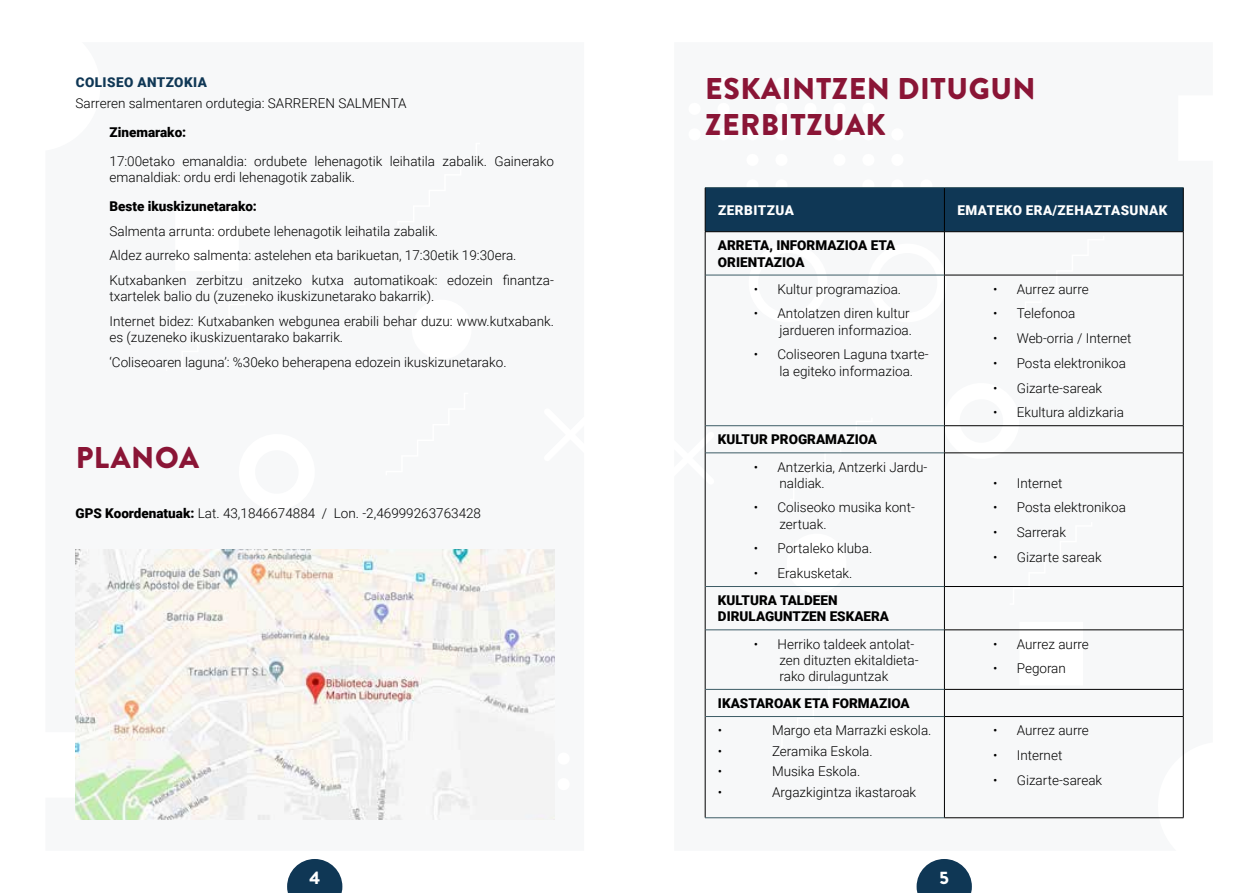
<style>
.page{position:relative;width:1259px;height:893px;background:#fff}
.page>*{position:absolute;margin:0;border:0;box-sizing:border-box;transform-origin:0 0}
.t1{font:900 30px/36px "Brandon Grotesque";letter-spacing:.02em;color:#8a1536}
.t2{font:900 18px "Brandon Grotesque";color:#fff}
.t3{font:300 13.5px/16.2px "Roboto";color:#000}
.t4{font:900 13.5px/16.2px "Roboto";color:#000}
.t5{font:900 13.5px "Roboto";letter-spacing:.035em;color:#fff}
.t6{font:900 13.5px "Roboto";letter-spacing:.035em;color:#0f3755}
.s1{font-weight:900}
</style>
<div class="page">
<svg style="left:916px;top:859px;width:56px;height:34px"></svg>
<svg style="left:704px;top:187px;width:480px;height:632px"></svg>
<svg style="left:287px;top:859px;width:55px;height:34px"></svg>
<img style="left:75px;top:550px;width:479px;height:270px">
<div style="left:706px;top:188px;width:477px;height:43px;background:#0f3755"></div>
<hr style="left:944px;top:188px;width:1px;height:44px;background:#000">
<hr style="left:944px;top:232px;width:1px;height:43px;background:#000">
<hr style="left:944px;top:275px;width:1px;height:150px;background:#000">
<svg style="left:944px;top:426px;width:1px;height:27px"></svg>
<hr style="left:944px;top:453px;width:1px;height:133px;background:#000">
<hr style="left:944px;top:587px;width:1px;height:43px;background:#000">
<hr style="left:944px;top:630px;width:1px;height:59px;background:#000">
<svg style="left:944px;top:690px;width:1px;height:26px"></svg>
<hr style="left:944px;top:717px;width:1px;height:101px;background:#000">
<hr style="left:705px;top:188px;width:1px;height:44px;background:#000">
<hr style="left:1183px;top:188px;width:1px;height:44px;background:#000">
<hr style="left:705px;top:232px;width:1px;height:43px;background:#000">
<hr style="left:1183px;top:232px;width:1px;height:43px;background:#000">
<hr style="left:705px;top:275px;width:1px;height:151px;background:#000">
<hr style="left:1183px;top:275px;width:1px;height:150px;background:#000">
<svg style="left:705px;top:426px;width:1px;height:27px"></svg>
<svg style="left:1183px;top:426px;width:1px;height:27px"></svg>
<hr style="left:705px;top:453px;width:1px;height:133px;background:#000">
<hr style="left:1183px;top:453px;width:1px;height:133px;background:#000">
<hr style="left:705px;top:586px;width:1px;height:44px;background:#000">
<hr style="left:1183px;top:587px;width:1px;height:43px;background:#000">
<hr style="left:705px;top:630px;width:1px;height:59px;background:#000">
<hr style="left:1183px;top:630px;width:1px;height:59px;background:#000">
<svg style="left:705px;top:690px;width:1px;height:26px"></svg>
<svg style="left:1183px;top:690px;width:1px;height:26px"></svg>
<hr style="left:705px;top:716px;width:1px;height:102px;background:#000">
<hr style="left:1183px;top:717px;width:1px;height:101px;background:#000">
<hr style="left:705px;top:231px;width:239px;height:1px;background:#000">
<hr style="left:944px;top:231px;width:239px;height:1px;background:#000">
<hr style="left:944px;top:275px;width:239px;height:1px;background:#000">
<hr style="left:944px;top:425px;width:239px;height:1px;background:#000">
<hr style="left:944px;top:453px;width:239px;height:1px;background:#000">
<hr style="left:944px;top:586px;width:239px;height:1px;background:#000">
<hr style="left:944px;top:630px;width:239px;height:1px;background:#000">
<hr style="left:944px;top:689px;width:239px;height:1px;background:#000">
<hr style="left:944px;top:716px;width:239px;height:1px;background:#000">
<hr style="left:944px;top:817px;width:239px;height:1px;background:#000">
<hr style="left:705px;top:187px;width:239px;height:1px;background:#3d5c66">
<hr style="left:944px;top:187px;width:239px;height:1px;background:#3d5c66">
<hr style="left:705px;top:275px;width:239px;height:1px;background:#3d5c66">
<hr style="left:705px;top:425px;width:239px;height:1px;background:#3d5c66">
<hr style="left:705px;top:453px;width:239px;height:1px;background:#3d5c66">
<hr style="left:705px;top:586px;width:239px;height:1px;background:#3d5c66">
<hr style="left:705px;top:630px;width:239px;height:1px;background:#3d5c66">
<hr style="left:705px;top:689px;width:239px;height:1px;background:#3d5c66">
<hr style="left:705px;top:716px;width:239px;height:1px;background:#3d5c66">
<hr style="left:705px;top:817px;width:239px;height:1px;background:#3d5c66">
<p class="t6" style="left:76px;top:73px;width:133px">COLISEO ANTZOKIA</p>
<p class="t3" style="left:75px;top:94px;width:333px">Sarreren salmentaren ordutegia: SARREREN SALMENTA</p>
<p class="t4" style="left:109px;top:123px;width:78px">Zinemarako:</p>
<p class="t3" style="left:109px;top:152px;width:446px">17:00etako emanaldia: ordubete lehenagotik leihatila zabalik. Gainerako emanaldiak: ordu erdi lehenagotik zabalik.</p>
<p class="t4" style="left:109px;top:197px;width:149px">Beste ikuskizunetarako:</p>
<p class="t3" style="left:109px;top:218px;width:446px;line-height:24.8px">Salmenta arrunta: ordubete lehenagotik leihatila zabalik.<br>Aldez aurreko salmenta: astelehen eta barikuetan, 17:30etik 19:30era.<br>Kutxabanken zerbitzu anitzeko kutxa automatikoak: edozein finantza-</p>
<p class="t3" style="left:109px;top:284px;width:446px;line-height:24.8px">txartelek balio du (zuzeneko ikuskizunetarako bakarrik).<br>Internet bidez: Kutxabanken webgunea erabili behar duzu: www.kutxabank.</p>
<p class="t3" style="left:109px;top:324px;width:398px;line-height:24.8px">es (zuzeneko ikuskizuentarako bakarrik.<br>‘Coliseoaren laguna’: %30eko beherapena edozein ikuskizunetarako.</p>
<h1 class="t1" style="left:76px;top:440px;width:125px">PLANOA</h1>
<p class="t3" style="left:75px;top:504px;width:407px"><span class="s1">GPS Koordenatuak:</span> Lat. 43,1846674884 / Lon. -2,46999263763428</p>
<h1 class="t1" style="left:705px;top:71px;width:332px">ESKAINTZEN DITUGUN<br>ZERBITZUAK</h1>
<p class="t5" style="left:718px;top:200px;width:77px">ZERBITZUA</p>
<p class="t5" style="left:957px;top:200px;width:211px">EMATEKO ERA/ZEHAZTASUNAK</p>
<p class="t4" style="left:718px;top:237px;width:179px">ARRETA, INFORMAZIOA ETA<br>ORIENTAZIOA</p>
<p class="t3" style="left:754px;top:280px;width:149px">• Kultur programazioa.</p>
<p class="t3" style="left:754px;top:305px;width:160px;text-align:right">• Antolatzen diren kultur jardueren informazioa.</p>
<p class="t3" style="left:779px;top:346px;width:151px;text-indent:-26px">• Coliseoren Laguna txarte&shy;la egiteko informazioa.</p>
<p class="t3" style="left:993px;top:280px;width:97px">• Aurrez aurre</p>
<p class="t3" style="left:993px;top:305px;width:84px">• Telefonoa</p>
<p class="t3" style="left:993px;top:330px;width:140px">• Web-orria / Internet</p>
<p class="t3" style="left:993px;top:354px;width:134px">• Posta elektronikoa</p>
<p class="t3" style="left:993px;top:379px;width:110px">• Gizarte-sareak</p>
<p class="t3" style="left:993px;top:404px;width:132px">• Ekultura aldizkaria</p>
<p class="t4" style="left:718px;top:431px;width:161px">KULTUR PROGRAMAZIOA</p>
<p class="t3" style="left:779px;top:458px;width:149px;text-indent:-26px">• Antzerkia, Antzerki Jardu&shy;naldiak.</p>
<p class="t3" style="left:779px;top:499px;width:137px;text-indent:-26px">• Coliseoko musika kont&shy;zertuak.</p>
<p class="t3" style="left:754px;top:540px;width:120px">• Portaleko kluba.</p>
<p class="t3" style="left:754px;top:565px;width:100px">• Erakusketak.</p>
<p class="t3" style="left:993px;top:474px;width:71px">• Internet</p>
<p class="t3" style="left:993px;top:499px;width:134px">• Posta elektronikoa</p>
<p class="t3" style="left:993px;top:524px;width:74px">• Sarrerak</p>
<p class="t3" style="left:993px;top:548px;width:110px">• Gizarte sareak</p>
<p class="t4" style="left:718px;top:592px;width:173px">KULTURA TALDEEN<br>DIRULAGUNTZEN ESKAERA</p>
<p class="t3" style="left:779px;top:635px;width:141px;text-indent:-26px">• Herriko taldeek antolat&shy;zen dituzten ekitaldieta&shy;rako dirulaguntzak</p>
<p class="t3" style="left:993px;top:635px;width:97px">• Aurrez aurre</p>
<p class="t3" style="left:993px;top:660px;width:74px">• Pegoran</p>
<p class="t4" style="left:718px;top:695px;width:193px">IKASTAROAK ETA FORMAZIOA</p>
<p class="t3" style="left:718px;top:722px;width:6px">•</p>
<p class="t3" style="left:772px;top:722px;width:161px">Margo eta Marrazki eskola.</p>
<p class="t3" style="left:718px;top:742px;width:6px">•</p>
<p class="t3" style="left:772px;top:742px;width:102px">Zeramika Eskola.</p>
<p class="t3" style="left:718px;top:763px;width:6px">•</p>
<p class="t3" style="left:772px;top:763px;width:90px">Musika Eskola.</p>
<p class="t3" style="left:718px;top:783px;width:6px">•</p>
<p class="t3" style="left:772px;top:783px;width:146px">Argazkigintza ikastaroak</p>
<p class="t3" style="left:993px;top:722px;width:97px">• Aurrez aurre</p>
<p class="t3" style="left:993px;top:746px;width:71px">• Internet</p>
<p class="t3" style="left:993px;top:771px;width:110px">• Gizarte-sareak</p>
<h2 class="t2" style="left:309px;top:865px;width:12px">4</h2>
<h2 class="t2" style="left:939px;top:865px;width:11px">5</h2>
</div>
